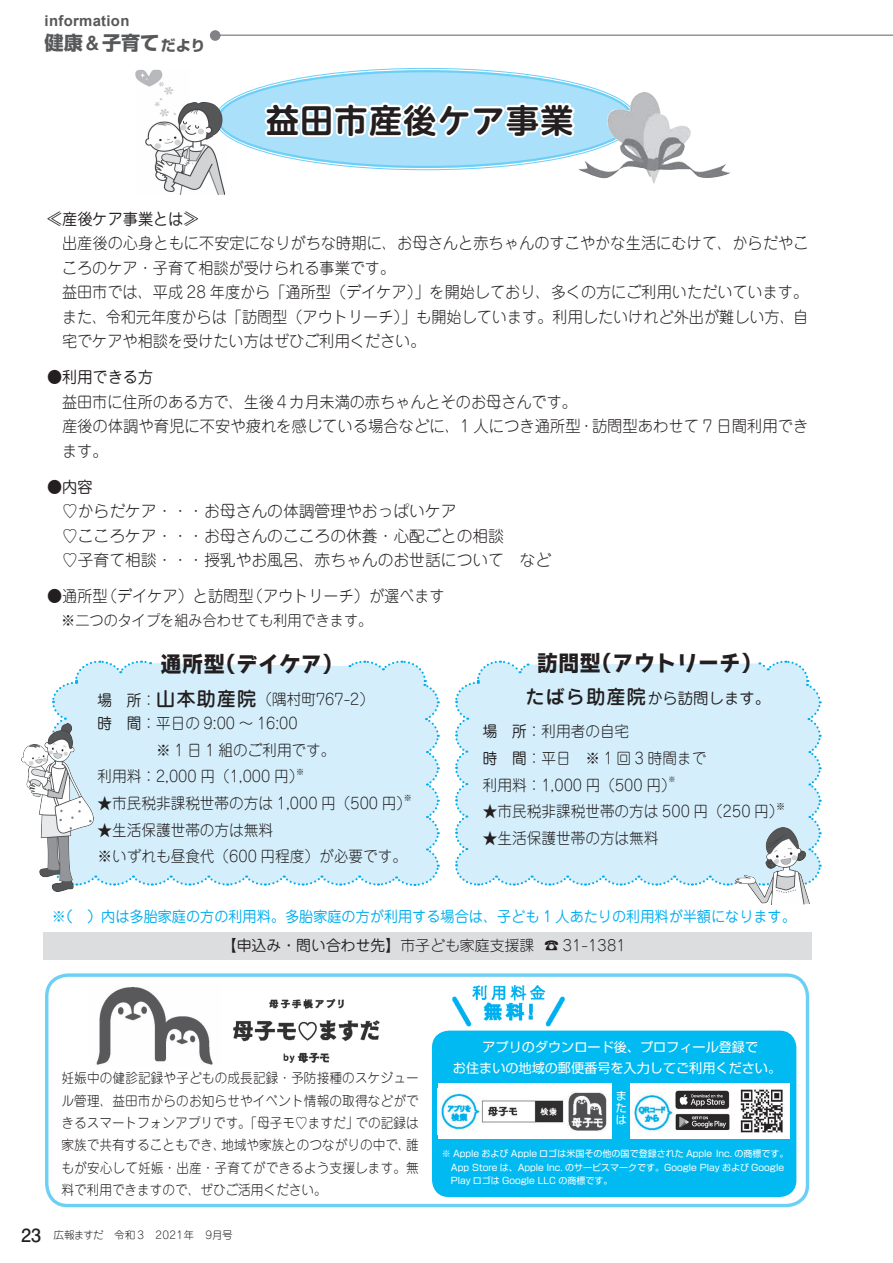
<style>
.page{position:relative;width:893px;height:1263px;background:#fff}
.page>*{position:absolute;margin:0;border:0;box-sizing:border-box;transform-origin:0 0}
.t1{font:700 33px "UD Shin M Go Pro De";letter-spacing:.04em;color:#231f20}
.t2{font:700 21.3px "Wanpaku GN Std";letter-spacing:.06em;color:#231f20;scale:.95 1}
.t3{font:700 21.3px "Shin Go Pro";color:#231f20;scale:.96 1}
.t4{font:700 19.2px "Shin Go Pro";color:#57585a}
.t5{font:300 15.9px/24.5px "Jun 101 Pro";color:#231f20;scale:.95 1}
.t6{font:300 15.9px/24.5px "Jun 101 Pro";color:#231f20}
.t7{font:15.9px "Jun 201 Pro";color:#231f20;scale:.95 1}
.t8{font:300 15.45px/26.5px "Jun 101 Pro";color:#231f20;scale:.95 1}
.t9{font:15.45px "Jun 201 Pro";color:#231f20}
.t10{font:14.85px "Jun 201 Pro";color:#00aeef;scale:.95 1}
.t11{font:300 14.85px "Jun 101 Pro";color:#231f20}
.t12{font:300 14.85px "Jun 101 Pro";color:#231f20;scale:.95 1}
.t13{font:700 14.85px "Arial";letter-spacing:.02em;color:#57585a}
.t14{font:300 13.65px/22.4px "Jun 101 Pro";letter-spacing:.01em;color:#231f20;text-align:justify;scale:.93 1}
.t15{font:13.2px/20.2px "Shin Go Pro";color:#fff;text-align:center}
.t16{font:11.1px/12.1px "Shin Go Pro";color:#fff;text-align:justify}
.t17{font:300 10.65px "Jun 101 Pro";color:#231f20}
.t18{font:300 9.6px "Jun 101 Pro";color:#231f20;scale:.95 1}
.t19{font:9.15px/13.8px "Shin Go Pro";color:#fff}
.t20{font:300 8.55px "Jun 101 Pro";color:#231f20;scale:.95 1}
.t21{font:300 7.5px "Jun 101 Pro";color:#231f20;scale:.95 1}
.s1{font-family:"Midashi Go Pro MB31";font-weight:400}
.s2{font-size:14.85px}
.s3{font-family:"Wanpaku GN Std"}
.s4{font-family:"Shin Go Pro"}
.s5{font-family:"Jun 34 Pro";font-weight:500;font-size:19.2px}
.s6{font-family:"Jun 201 Pro";font-weight:400}
.s7{font-family:"Futo Go B101 Pro";font-weight:700;font-size:18px}
</style>
<div class="page">
<div style="left:210px;top:30px;width:11px;height:11px;background:#808285;border-radius:50%"></div>
<hr style="left:215px;top:35px;width:678px;height:1px;background:#808285">
<div style="left:217px;top:70px;width:417px;height:98px;background:#aae0f9;border-radius:50%"></div>
<svg style="left:52px;top:660px;width:388px;height:226px;background:#d4effb"></svg>
<svg style="left:455px;top:660px;width:367px;height:226px;background:#d4effb"></svg>
<img style="left:135px;top:70px;width:90px;height:125px">
<img style="left:578px;top:92px;width:153px;height:92px">
<svg style="left:264px;top:102px;width:311px;height:36px"></svg>
<img style="left:21px;top:724px;width:73px;height:167px">
<img style="left:735px;top:828px;width:74px;height:76px">
<div style="left:43px;top:932px;width:768px;height:27px;background:#dcdddf"></div>
<div style="left:45px;top:973px;width:764px;height:234px;border:3px solid #6bcff6;border-radius:21px"></div>
<img style="left:96px;top:987px;width:117px;height:78px">
<img style="left:233px;top:998px;width:147px;height:65px">
<img style="left:452px;top:985px;width:113px;height:42px">
<div style="left:432px;top:1030px;width:364px;height:167px;background:#00baf1;border-radius:17px"></div>
<div style="left:438px;top:1083px;width:174px;height:55px;background:#fff"></div>
<img style="left:441px;top:1092px;width:166px;height:39px">
<div style="left:630px;top:1083px;width:160px;height:55px;background:#fff"></div>
<img style="left:675px;top:1089px;width:108px;height:44px">
<img style="left:633px;top:1093px;width:41px;height:38px">
<p class="t13" style="left:45px;top:10px;width:86px">information</p>
<p class="t4" style="left:45px;top:27px;width:162px">健康<span class="s1">＆</span>子育て<span class="s2">だより</span></p>
<h1 class="t1" style="left:266px;top:93px;width:309px">益田市産後ケア事業</h1>
<p class="t7" style="left:47px;top:206px;width:161px">≪産後ケア事業とは≫</p>
<p class="t5" style="left:62px;top:229px;width:787px">出産後の心身ともに不安定になりがちな時期に、お母さんと赤ちゃんのすこやかな生活にむけて、からだやこころのケア・子育て相談が受けられる事業です。<br>益田市では、平成 28 年度から「通所型（デイケア）」を開始しており、多くの方にご利用いただいています。また、令和元年度からは「訪問型（アウトリーチ）」も開始しています。利用したいけれど外出が難しい方、自宅でケアや相談を受けたい方はぜひご利用ください。</p>
<p class="t7" style="left:47px;top:365px;width:113px">●利用できる方</p>
<p class="t5" style="left:62px;top:388px;width:787px">益田市に住所のある方で、生後４カ月未満の赤ちゃんとそのお母さんです。<br>産後の体調や育児に不安や疲れを感じている場合などに、1 人につき通所型・訪問型あわせて 7 日間利用できます。</p>
<p class="t7" style="left:47px;top:474px;width:49px">●内容</p>
<p class="t6" style="left:62px;top:497px;width:491px">♡からだケア・・・お母さんの体調管理やおっぱいケア<br>♡こころケア・・・お母さんのこころの休養・心配ごとの相談<br>♡子育て相談・・・授乳やお風呂、赤ちゃんのお世話について　など</p>
<p class="t5" style="left:47px;top:582px;width:420px">●通所型（デイケア）と訪問型（アウトリーチ）が選べます</p>
<p class="t12" style="left:47px;top:609px;width:344px">　※二つのタイプを組み合わせても利用できます。</p>
<h2 class="t3" style="left:161px;top:647px;width:191px">通所型（<span class="s3">デイケア</span>）</h2>
<h2 class="t2" style="left:537px;top:647px;width:237px"><span class="s4">訪問型（</span>アウトリーチ<span class="s4">）</span></h2>
<p class="t9" style="left:525px;top:686px;width:246px"><span class="s5">たばら助産院</span>から訪問します。</p>
<p class="t8" style="left:97px;top:685px;width:293px;line-height:24.8px"><span class="s6">場　所</span>：<span class="s5">山本助産院</span>（隅村町767-2）<span class="s6">時　間</span>：平日の 9:00 ～ 16:00</p>
<p class="t8" style="left:97px;top:735px;width:252px">　　　　※ 1 日 1 組のご利用です。利用料：2,000 円（1,000 円）</p>
<p class="t8" style="left:483px;top:716px;width:237px"><span class="s6">場　所</span>：利用者の自宅<br><span class="s6">時　間</span>：平日　※ 1 回 3 時間まで利用料：1,000 円（500 円）</p>
<p class="t20" style="left:296px;top:764px;width:10px">※</p>
<p class="t8" style="left:97px;top:788px;width:332px">★市民税非課税世帯の方は 1,000 円（500 円）</p>
<p class="t20" style="left:404px;top:791px;width:10px">※</p>
<p class="t8" style="left:97px;top:815px;width:327px">★生活保護世帯の方は無料<br>※いずれも昼食代（600 円程度）が必要です。</p>
<p class="t21" style="left:668px;top:773px;width:9px">※</p>
<p class="t8" style="left:483px;top:796px;width:318px">★市民税非課税世帯の方は 500 円（250 円）</p>
<p class="t18" style="left:776px;top:798px;width:11px">※</p>
<p class="t8" style="left:483px;top:823px;width:186px">★生活保護世帯の方は無料</p>
<p class="t10" style="left:52px;top:905px;width:785px">※（　）内は多胎家庭の方の利用料。多胎家庭の方が利用する場合は、子ども 1 人あたりの利用料が半額になります。</p>
<p class="t11" style="left:222px;top:934px;width:405px"><span class="s6">【申込み・問い合わせ先】</span>市子ども家庭支援課 ☎ 31-1381</p>
<p class="t14" style="left:62px;top:1065px;width:386px">妊娠中の健診記録や子どもの成長記録・予防接種のスケジュール管理、益田市からのお知らせやイベント情報の取得などができるスマートフォンアプリです。「母子モ♡ますだ」での記録は家族で共有することもでき、地域や家族とのつながりの中で、誰もが安心して妊娠・出産・子育てができるよう支援します。無料で利用できますので、ぜひご活用ください。</p>
<p class="t17" style="left:21px;top:1226px;width:213px"><span class="s7">23</span> 広報ますだ　令和 3　2021年　9月号</p>
<p class="t15" style="left:453px;top:1036px;width:330px">　アプリのダウンロード後、プロフィール登録で<br>お住まいの地域の郵便番号を入力してご利用ください。</p>
<p class="t16" style="left:616px;top:1088px;width:12px">または</p>
<p class="t19" style="left:451px;top:1145px;width:339px;text-indent:-9px">※ Apple および Apple ロゴは米国その他の国で登録された Apple Inc. の商標です。<br>App Store は、Apple Inc. のサービスマークです。Google Play および Google<br>Play ロゴは Google LLC の商標です。</p>
</div>
